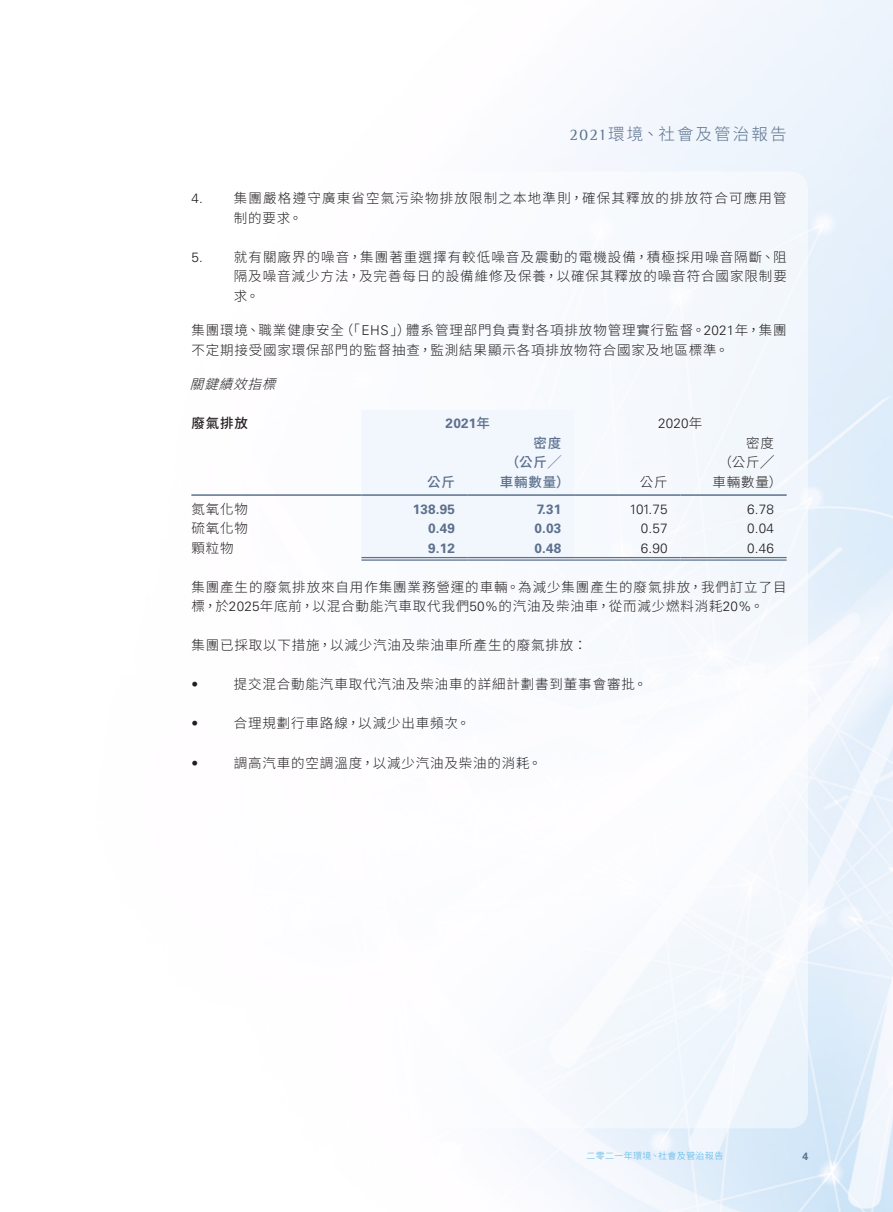
<style>
.page{position:relative;width:893px;height:1212px;background:#fff}
.page>*{position:absolute;margin:0;border:0;box-sizing:border-box;transform-origin:0 0}
.t1{font:300 16.5px "Source Han Sans TC";letter-spacing:.13em;color:#5c718d}
.Body_Text{font:300 13.5px/19.5px "Source Han Sans TC";letter-spacing:.065em;color:#231f20}
.Body_Text-2{font:300 13.5px "Source Han Sans TC";letter-spacing:.09em;color:#231f20}
.Body_Text-3{font:300 13.5px "Univers LT Std";letter-spacing:.015em;color:#231f20}
.Body_Text-4{font:700 13.5px "Univers LT Std";letter-spacing:.015em;color:#5c718d}
.Body_Text-5{font:500 13.5px "Source Han Sans TC";letter-spacing:.065em;color:#5c718d}
.Heading_3{font:italic 300 13.5px "Source Han Sans TC";color:#231f20}
.Body_Text-6{font:500 13.5px "Source Han Sans TC";color:#231f20}
.t2{font:700 10.5px "Univers LT Std";color:#5c718d}
.t3{font:300 9px "Source Han Sans TC";letter-spacing:.04em;color:#4db2e7}
.s1{font-family:"Rotis Semi Serif Std";font-weight:400}
.s2{font-family:"Univers LT Std"}
.s3{font-family:"Source Han Sans TC"}
.s4{font-family:"Source Han Sans TC";font-weight:500}
</style>
<div class="page">
<img style="left:514px;top:0;width:379px;height:1212px">
<div style="left:514px;top:171px;width:294px;height:957px;background:#f6f9fd"></div>
<div style="left:361px;top:410px;width:213px;height:149px;background:#f2f6fd"></div>
<hr style="left:191px;top:494px;width:170px;height:2px;background:#5c718d">
<hr style="left:361px;top:494px;width:107px;height:2px;background:#5c718d">
<hr style="left:468px;top:494px;width:106px;height:2px;background:#5c718d">
<hr style="left:574px;top:494px;width:106px;height:2px;background:#5c718d">
<hr style="left:680px;top:494px;width:107px;height:2px;background:#5c718d">
<hr style="left:361px;top:557px;width:107px;height:1px;background:#5c718d">
<hr style="left:361px;top:559px;width:107px;height:2px;background:#5c718d">
<hr style="left:468px;top:557px;width:106px;height:1px;background:#5c718d">
<hr style="left:468px;top:559px;width:106px;height:2px;background:#5c718d">
<hr style="left:574px;top:557px;width:106px;height:1px;background:#5c718d">
<hr style="left:574px;top:559px;width:106px;height:2px;background:#5c718d">
<hr style="left:680px;top:557px;width:107px;height:1px;background:#5c718d">
<hr style="left:680px;top:559px;width:107px;height:2px;background:#5c718d">
<p class="Body_Text-3" style="left:191px;top:190px;width:13px">4.</p>
<p class="Body_Text-3" style="left:191px;top:249px;width:13px">5.</p>
<p class="t1" style="left:570px;top:125px;width:219px"><span class="s1">2021</span>環境、社會及管治報告</p>
<p class="Body_Text-2" style="left:234px;top:191px;width:554px">集團嚴格遵守廣東省空氣污染物排放限制之本地準則，確保其釋放的排放符合可應用管</p>
<p class="Body_Text" style="left:234px;top:208px;width:70px">制的要求。</p>
<p class="Body_Text" style="left:234px;top:247px;width:554px">就有關廠界的噪音，集團著重選擇有較低噪音及震動的電機設備，積極採用噪音隔斷、阻</p>
<p class="Body_Text" style="left:234px;top:267px;width:554px">隔及噪音減少方法，及完善每日的設備維修及保養，以確保其釋放的噪音符合國家限制要求。</p>
<p class="Body_Text" style="left:406px;top:321px;width:382px">體系管理部門負責對各項排放物管理實行監督。<span class="s2">2021</span>年，集團</p>
<p class="Body_Text" style="left:340px;top:321px;width:72px">（「<span class="s2">EHS</span>」）</p>
<p class="Body_Text" style="left:191px;top:321px;width:539px">集團環境、職業健康安全<br>不定期接受國家環保部門的監督抽查，監測結果顯示各項排放物符合國家及地區標準。</p>
<p class="Heading_3" style="left:190px;top:377px;width:97px">關鍵績效指標</p>
<p class="Body_Text-3" style="left:658px;top:415px;width:46px">2020<span class="s3">年</span></p>
<p class="Body_Text-6" style="left:191px;top:415px;width:58px">廢氣排放</p>
<p class="Body_Text-4" style="left:446px;top:415px;width:46px">2021<span class="s4">年</span></p>
<p class="Body_Text" style="left:191px;top:499px;width:58px">氮氧化物</p>
<p class="Body_Text" style="left:191px;top:519px;width:58px">硫氧化物</p>
<p class="Body_Text-5" style="left:427px;top:474px;width:29px">公斤</p>
<p class="Body_Text-4" style="left:413px;top:501px;width:44px">138.95</p>
<p class="Body_Text-5" style="left:533px;top:435px;width:29px">密度</p>
<p class="Body_Text-5" style="left:506px;top:454px;width:57px">（公斤╱</p>
<p class="Body_Text-5" style="left:500px;top:474px;width:71px">車輛數量）</p>
<p class="Body_Text-4" style="left:537px;top:501px;width:26px">7.31</p>
<p class="Body_Text" style="left:640px;top:472px;width:29px">公斤</p>
<p class="Body_Text-3" style="left:629px;top:501px;width:40px">101.75</p>
<p class="Body_Text" style="left:746px;top:433px;width:29px">密度</p>
<p class="Body_Text" style="left:718px;top:453px;width:57px">（公斤╱</p>
<p class="Body_Text" style="left:712px;top:472px;width:71px">車輛數量(</p>
<p class="Body_Text-3" style="left:747px;top:501px;width:28px">6.78</p>
<p class="Body_Text-4" style="left:428px;top:520px;width:28px">0.49</p>
<p class="Body_Text-4" style="left:534px;top:520px;width:28px">0.03</p>
<p class="Body_Text-3" style="left:641px;top:520px;width:28px">0.57</p>
<p class="Body_Text-3" style="left:747px;top:520px;width:28px">0.04</p>
<p class="Body_Text" style="left:191px;top:538px;width:44px">顆粒物</p>
<p class="Body_Text" style="left:191px;top:577px;width:597px">集團產生的廢氣排放來自用作集團業務營運的車輛。為減少集團產生的廢氣排放，我們訂立了目標，於<span class="s2">2025</span>年底前，以混合動能汽車取代我們<span class="s2">50%</span>的汽油及柴油車，從而減少燃料消耗<span class="s2">20%</span>。</p>
<p class="Body_Text" style="left:191px;top:636px;width:397px">集團已採取以下措施，以減少汽油及柴油車所產生的廢氣排放：</p>
<p class="Body_Text" style="left:234px;top:675px;width:414px">提交混合動能汽車取代汽油及柴油車的詳細計劃書到董事會審批。</p>
<p class="Body_Text-4" style="left:534px;top:540px;width:28px">0.48</p>
<p class="Body_Text-4" style="left:428px;top:540px;width:28px">9.12</p>
<p class="Body_Text-3" style="left:641px;top:540px;width:28px">6.90</p>
<p class="Body_Text-3" style="left:747px;top:540px;width:28px">0.46</p>
<p class="Body_Text-3" style="left:191px;top:676px;width:8px">•</p>
<p class="Body_Text-3" style="left:191px;top:715px;width:8px">•</p>
<p class="Body_Text-3" style="left:191px;top:754px;width:8px">•</p>
<p class="Body_Text" style="left:234px;top:714px;width:238px">合理規劃行車路線，以減少出車頻次。</p>
<p class="Body_Text" style="left:234px;top:753px;width:309px">調高汽車的空調溫度，以減少汽油及柴油的消耗。</p>
<p class="t3" style="left:586px;top:1151px;width:138px">二零二一年環境、社會及管治報告</p>
<p class="t2" style="left:802px;top:1150px;width:7px">4</p>
</div>
